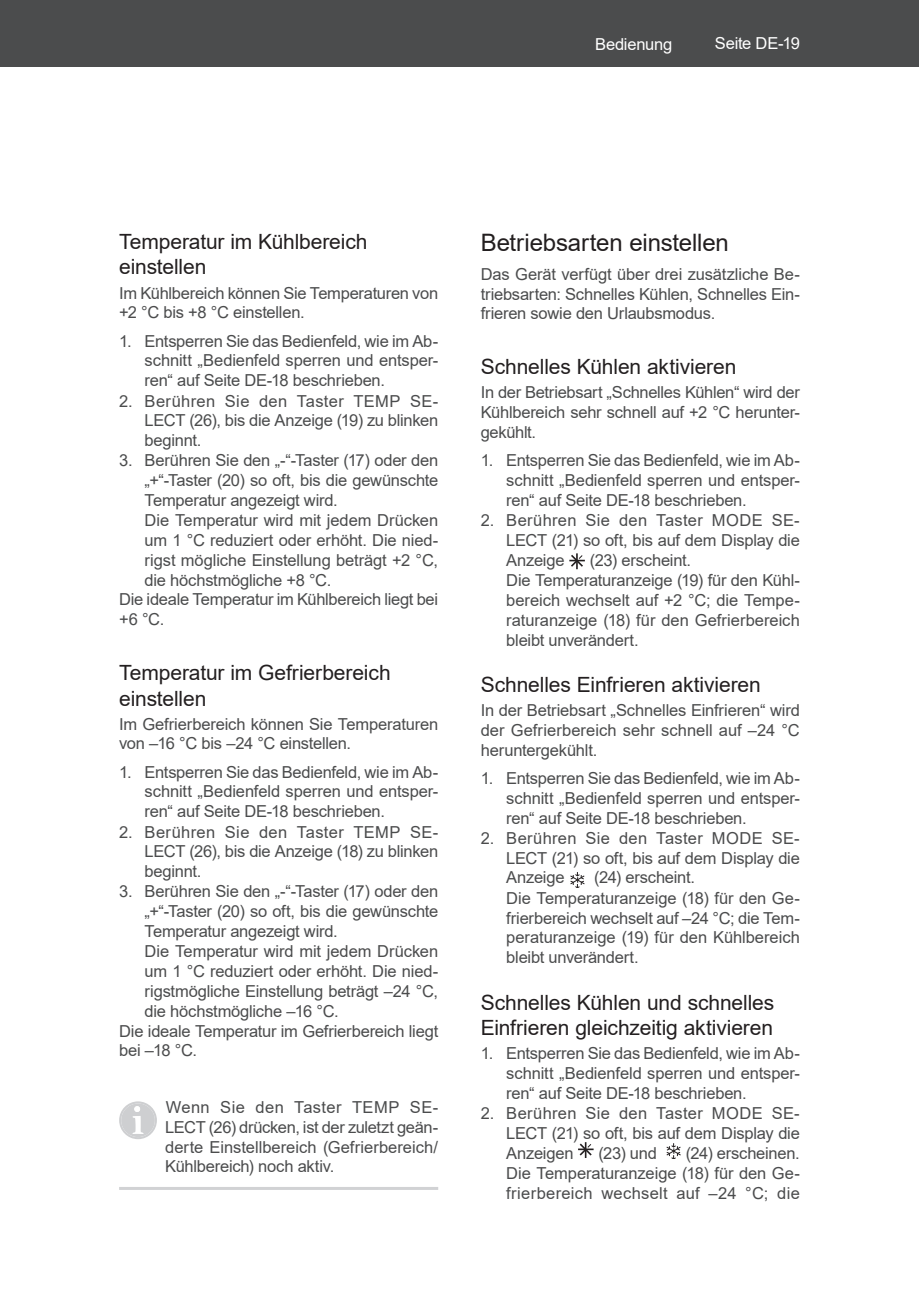
<style>
.page{position:relative;width:919px;height:1289px;background:#fff}
.page>*{position:absolute;margin:0;border:0;box-sizing:border-box;transform-origin:0 0}
.t1{font:24px "Arial";letter-spacing:-.005em;color:#231f20}
.t2{font:21px/25.2px "Arial";letter-spacing:-.005em;color:#231f20}
.t3{font:16.5px/19.8px "Arial";letter-spacing:-.015em;color:#4b4c4d;text-align:justify}
.t4{font:16.5px "Arial";letter-spacing:-.015em;color:#fff}
</style>
<div class="page">
<div style="left:13px;top:0;width:905px;height:67px;background:#4b4c4d"></div>
<div style="left:0;top:0;width:13px;height:67px;background:#4b4c4d"></div>
<hr style="left:119px;top:1186px;width:319px;height:3px;background:#d1d2d4">
<svg style="left:119px;top:1101px;width:38px;height:38px"></svg>
<svg style="left:569px;top:553px;width:16px;height:16px"></svg>
<svg style="left:570px;top:872px;width:15px;height:15px"></svg>
<svg style="left:578px;top:1142px;width:15px;height:15px"></svg>
<svg style="left:666px;top:1143px;width:15px;height:15px"></svg>
<p class="t4" style="left:595px;top:33px;width:78px">Bedienung</p>
<p class="t4" style="left:714px;top:32px;width:86px">Seite DE-19</p>
<p class="t2" style="left:119px;top:229px;width:250px">Temperatur im Kühlbereich einstellen</p>
<p class="t3" style="left:119px;top:283px;width:320px">Im Kühlbereich können Sie Temperaturen von +2 °C bis +8 °C einstellen.</p>
<p class="t3" style="left:145px;top:331px;width:295px;text-indent:-26px">1. Entsperren Sie das Bedienfeld, wie im Ab&shy;schnitt „Bedienfeld sperren und entsper&shy;ren“ auf Seite DE-18 beschrieben.</p>
<p class="t3" style="left:145px;top:391px;width:295px;text-indent:-26px">2. Berühren Sie den Taster TEMP SE-LECT (26), bis die Anzeige (19) zu blinken beginnt.</p>
<p class="t3" style="left:119px;top:450px;width:320px">3. Berühren Sie den „-“-Taster (17) oder den</p>
<p class="t3" style="left:145px;top:470px;width:295px">„+“-Taster (20) so oft, bis die gewünschte</p>
<p class="t3" style="left:145px;top:490px;width:194px">Temperatur angezeigt wird.</p>
<p class="t3" style="left:145px;top:510px;width:295px">Die Temperatur wird mit jedem Drücken</p>
<p class="t3" style="left:145px;top:530px;width:295px">um 1 °C reduziert oder erhöht. Die nied-</p>
<p class="t3" style="left:145px;top:550px;width:295px">rigst mögliche Einstellung beträgt +2 °C,</p>
<p class="t3" style="left:145px;top:570px;width:188px">die höchstmögliche +8 °C.</p>
<p class="t3" style="left:119px;top:589px;width:320px">Die ideale Temperatur im Kühlbereich liegt bei</p>
<p class="t3" style="left:119px;top:609px;width:47px">+6 °C.</p>
<p class="t2" style="left:119px;top:660px;width:273px">Temperatur im Gefrierbereich einstellen</p>
<p class="t3" style="left:119px;top:713px;width:320px">Im Gefrierbereich können Sie Temperaturen von –16 °C bis –24 °C einstellen.</p>
<p class="t3" style="left:145px;top:761px;width:295px;text-indent:-26px">1. Entsperren Sie das Bedienfeld, wie im Ab&shy;schnitt „Bedienfeld sperren und entsper&shy;ren“ auf Seite DE-18 beschrieben.</p>
<p class="t3" style="left:145px;top:821px;width:295px;text-indent:-26px">2. Berühren Sie den Taster TEMP SE-LECT (26), bis die Anzeige (18) zu blinken beginnt.</p>
<p class="t3" style="left:119px;top:881px;width:320px">3. Berühren Sie den „-“-Taster (17) oder den</p>
<p class="t3" style="left:145px;top:901px;width:295px">„+“-Taster (20) so oft, bis die gewünschte</p>
<p class="t3" style="left:145px;top:921px;width:194px">Temperatur angezeigt wird.</p>
<p class="t3" style="left:145px;top:941px;width:295px">Die Temperatur wird mit jedem Drücken</p>
<p class="t3" style="left:145px;top:961px;width:295px">um 1 °C reduziert oder erhöht. Die nied-</p>
<p class="t3" style="left:145px;top:981px;width:295px">rigstmögliche Einstellung beträgt –24 °C,</p>
<p class="t3" style="left:145px;top:1000px;width:196px">die höchstmögliche –16 °C.</p>
<p class="t3" style="left:119px;top:1020px;width:320px">Die ideale Temperatur im Gefrierbereich liegt</p>
<p class="t3" style="left:119px;top:1040px;width:79px">bei –18 °C.</p>
<p class="t3" style="left:165px;top:1097px;width:274px">Wenn Sie den Taster TEMP SE-LECT (26) drücken, ist der zuletzt geän&shy;derte Einstellbereich (Gefrierbereich/ Kühlbereich) noch aktiv.</p>
<h1 class="t1" style="left:480px;top:226px;width:250px">Betriebsarten einstellen</h1>
<p class="t3" style="left:480px;top:264px;width:320px">Das Gerät verfügt über drei zusätzliche Be&shy;triebsarten: Schnelles Kühlen, Schnelles Ein&shy;frieren sowie den Urlaubsmodus.</p>
<p class="t2" style="left:480px;top:354px;width:257px">Schnelles Kühlen aktivieren</p>
<p class="t3" style="left:480px;top:382px;width:320px">In der Betriebsart „Schnelles Kühlen“ wird der Kühlbereich sehr schnell auf +2 °C herunter&shy;gekühlt.</p>
<p class="t3" style="left:506px;top:450px;width:295px;text-indent:-26px">1. Entsperren Sie das Bedienfeld, wie im Ab&shy;schnitt „Bedienfeld sperren und entsper&shy;ren“ auf Seite DE-18 beschrieben.</p>
<p class="t3" style="left:506px;top:510px;width:295px;text-indent:-26px">2. Berühren Sie den Taster MODE SE-LECT (21) so oft, bis auf dem Display die Anzeige</p>
<p class="t3" style="left:506px;top:550px;width:295px;text-align:left;text-indent:84px">(23) erscheint.<br>Die Temperaturanzeige (19) für den Kühl&shy;bereich wechselt auf +2 °C; die Tempe&shy;raturanzeige (18) für den Gefrierbereich bleibt unverändert.</p>
<p class="t2" style="left:480px;top:672px;width:281px">Schnelles Einfrieren aktivieren</p>
<p class="t3" style="left:480px;top:700px;width:320px">In der Betriebsart „Schnelles Einfrieren“ wird der Gefrierbereich sehr schnell auf –24 °C heruntergekühlt.</p>
<p class="t3" style="left:506px;top:768px;width:295px;text-indent:-26px">1. Entsperren Sie das Bedienfeld, wie im Ab&shy;schnitt „Bedienfeld sperren und entsper&shy;ren“ auf Seite DE-18 beschrieben.</p>
<p class="t3" style="left:506px;top:828px;width:295px;text-indent:-26px">2. Berühren Sie den Taster MODE SE-LECT (21) so oft, bis auf dem Display die Anzeige</p>
<p class="t3" style="left:506px;top:867px;width:295px;text-align:left;text-indent:88px">(24) erscheint.<br>Die Temperaturanzeige (18) für den Ge&shy;frierbereich wechselt auf –24 °C; die Tem&shy;peraturanzeige (19) für den Kühlbereich bleibt unverändert.</p>
<p class="t2" style="left:480px;top:989px;width:295px">Schnelles Kühlen und schnelles<br>Einfrieren gleichzeitig aktivieren</p>
<p class="t3" style="left:506px;top:1043px;width:295px;text-indent:-26px">1. Entsperren Sie das Bedienfeld, wie im Ab&shy;schnitt „Bedienfeld sperren und entsper&shy;ren“ auf Seite DE-18 beschrieben.</p>
<p class="t3" style="left:506px;top:1102px;width:295px;text-indent:-26px">2. Berühren Sie den Taster MODE SE-LECT (21) so oft, bis auf dem Display die Anzeigen</p>
<p class="t3" style="left:506px;top:1142px;width:295px;text-indent:179px">(24) erscheinen.<br>Die Temperaturanzeige (18) für den Ge&shy;frierbereich wechselt auf –24 °C; die</p>
<p class="t3" style="left:598px;top:1143px;width:60px">(23) und</p>
</div>
